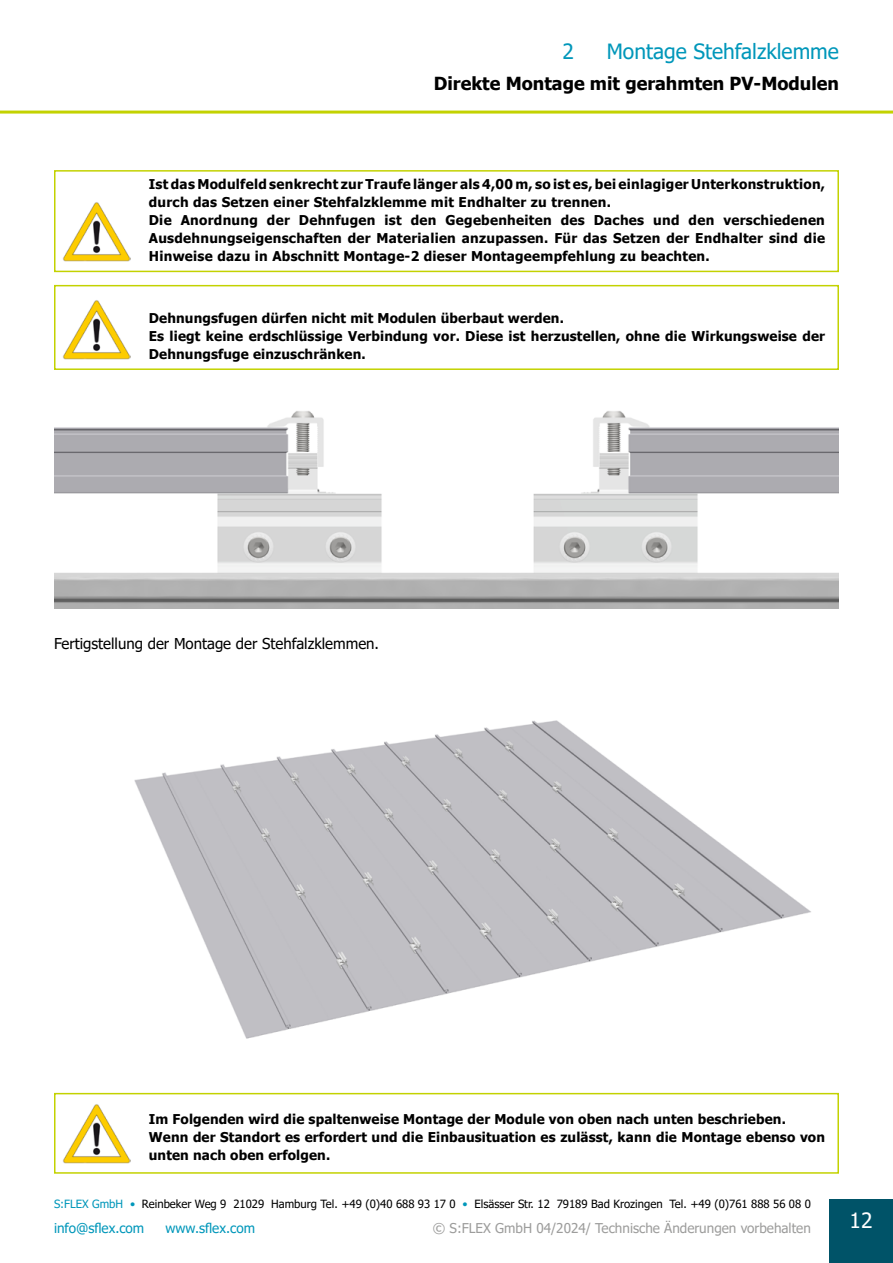
<style>
.page{position:relative;width:893px;height:1263px;background:#fff}
.page>*{position:absolute;margin:0;border:0;box-sizing:border-box;transform-origin:0 0}
.t1{font:21px "Tahoma";color:#0097ba}
.t2{font:21px "Tahoma";color:#fff}
.t3{font:700 18px "Tahoma";color:#000}
.t4{font:15px "Tahoma";color:#000}
.t5{font:700 13.5px/18px "Tahoma";letter-spacing:.02em;color:#000}
.t6{font:13.5px "Tahoma";color:#9d9d9c}
.t7{font:13.5px "Tahoma";color:#0097ba}
.t8{font:11.4px "Tahoma";color:#000}
.s1{color:#0097ba}
</style>
<div class="page">
<img style="left:134px;top:720px;width:677px;height:319px">
<img style="left:54px;top:411px;width:785px;height:198px">
<div style="left:829px;top:1199px;width:64px;height:64px;background:#005368"></div>
<hr style="left:0;top:111px;width:893px;height:3px;background:#c3d200">
<div style="left:54px;top:170px;width:785px;height:102px;border:2px solid #c3d200"></div>
<img style="left:63px;top:202px;width:68px;height:60px">
<div style="left:54px;top:285px;width:785px;height:85px;border:2px solid #c3d200"></div>
<img style="left:63px;top:300px;width:68px;height:60px">
<div style="left:54px;top:1093px;width:785px;height:81px;border:2px solid #c3d200"></div>
<img style="left:63px;top:1104px;width:68px;height:59px">
<h1 class="t1" style="left:562px;top:37px;width:13px">2</h1>
<h1 class="t1" style="left:607px;top:37px;width:234px">Montage Stehfalzklemme</h1>
<h2 class="t3" style="left:434px;top:71px;width:407px">Direkte Montage mit gerahmten PV-Modulen</h2>
<p class="t5" style="left:149px;top:176px;width:678px">Ist das Modulfeld senkrecht zur Traufe länger als 4,00 m, so ist es, bei einlagiger Unterkonstruktion, durch das Setzen einer Stehfalzklemme mit Endhalter zu trennen.<br>Die Anordnung der Dehnfugen ist den Gegebenheiten des Daches und den verschiedenen Ausdehnungseigenschaften der Materialien anzupassen. Für das Setzen der Endhalter sind die Hinweise dazu in Abschnitt Montage-2 dieser Montageempfehlung zu beachten.</p>
<p class="t5" style="left:149px;top:309px;width:678px">Dehnungsfugen dürfen nicht mit Modulen überbaut werden.<br>Es liegt keine erdschlüssige Verbindung vor. Diese ist herzustellen, ohne die Wirkungsweise der<br>Dehnungsfuge einzuschränken.</p>
<p class="t4" style="left:54px;top:634px;width:327px">Fertigstellung der Montage der Stehfalzklemmen.</p>
<p class="t5" style="left:149px;top:1111px;width:678px">Im Folgenden wird die spaltenweise Montage der Module von oben nach unten beschrieben.<br>Wenn der Standort es erfordert und die Einbausituation es zulässt, kann die Montage ebenso von unten nach oben erfolgen.</p>
<p class="t8" style="left:54px;top:1196px;width:758px"><span class="s1">S:FLEX GmbH •</span> Reinbeker Weg 9 21029 Hamburg Tel. +49 (0)40 688 93 17 0 <span class="s1">•</span> Elsässer Str. 12 79189 Bad Krozingen Tel. +49 (0)761 888 56 08 0</p>
<p class="t6" style="left:433px;top:1219px;width:380px">© S:FLEX GmbH 04/2024/ Technische Änderungen vorbehalten</p>
<p class="t7" style="left:54px;top:1219px;width:92px">info@sflex.com</p>
<p class="t7" style="left:165px;top:1219px;width:91px">www.sflex.com</p>
<h1 class="t2" style="left:850px;top:1206px;width:24px">12</h1>
</div>
